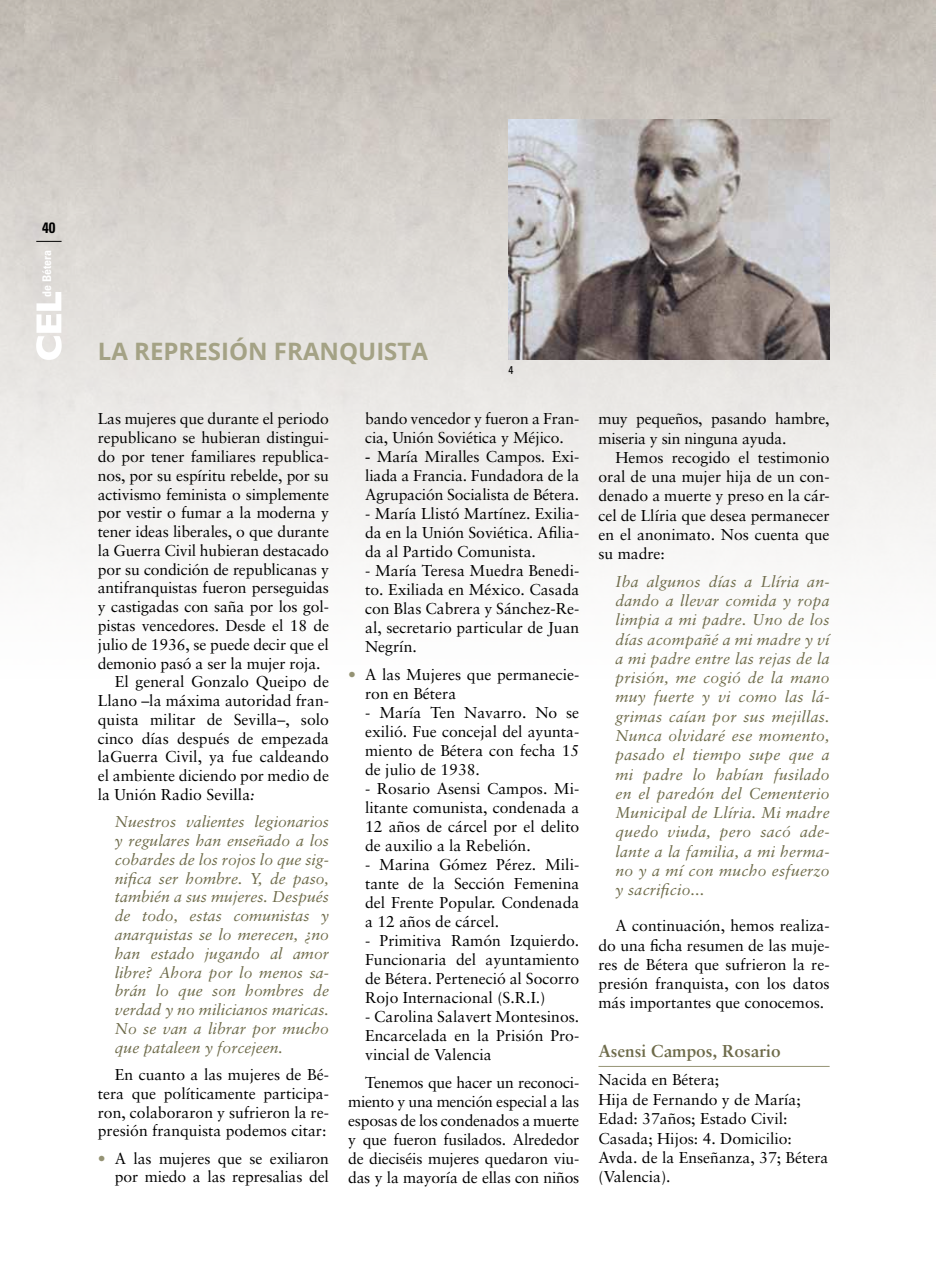
<style>
.page{position:relative;width:936px;height:1276px;background:#fff}
.page>*{position:absolute;margin:0;border:0;box-sizing:border-box;transform-origin:0 0}
.t1{font:700 24px "Open Sans";color:#a4a285}
.t2{font:700 17.25px "Sabon";color:#6e6b4a}
.t3{font:15.75px/19px "Sabon";color:#000;text-align:justify}
.t4{font:italic 15.75px/19.2px "Sabon";letter-spacing:.005em;color:#6e6b4a;text-align:justify}
.t5{font:700 condensed 15px "Univers";color:#000}
.t6{font:700 condensed 12px "Univers";color:#fff}
.t7{font:condensed 11.25px "Univers";color:#000}
.s1{font-style:italic}
.s2{color:#959374}
.s3{font-weight:700}
</style>
<div class="page">
<img style="left:0;top:0;width:935px;height:560px">
<hr style="left:598px;top:1066px;width:231px;height:1px;background:#959374">
<img style="left:508px;top:119px;width:321px;height:240px">
<svg style="left:36px;top:241px;width:26px;height:1px"></svg>
<svg style="left:36px;top:292px;width:26px;height:68px"></svg>
<p class="t5" style="left:42px;top:218px;width:15px">40</p>
<p class="t6" style="left:39px;top:297px;width:49px;rotate:-90deg">de Bétera</p>
<h1 class="t1" style="left:98px;top:334px;width:331px">LA REPRESIÓN FRANQUISTA</h1>
<p class="t7" style="left:508px;top:363px;width:6px">4</p>
<p class="t3" style="left:98px;top:409px;width:233px">Las mujeres que durante el periodo</p>
<p class="t3" style="left:98px;top:428px;width:233px">republicano se hubieran distingui-</p>
<p class="t3" style="left:98px;top:447px;width:233px">do por tener familiares republica-</p>
<p class="t3" style="left:98px;top:465px;width:233px">nos, por su espíritu rebelde, por su</p>
<p class="t3" style="left:98px;top:484px;width:233px">activismo feminista o simplemente</p>
<p class="t3" style="left:98px;top:503px;width:233px">por vestir o fumar a la moderna y</p>
<p class="t3" style="left:98px;top:522px;width:233px">tener ideas liberales, o que durante</p>
<p class="t3" style="left:98px;top:541px;width:233px">la Guerra Civil hubieran destacado</p>
<p class="t3" style="left:98px;top:559px;width:233px">por su condición de republicanas y</p>
<p class="t3" style="left:98px;top:578px;width:233px">antifranquistas fueron perseguidas</p>
<p class="t3" style="left:98px;top:597px;width:233px">y castigadas con saña por los gol-</p>
<p class="t3" style="left:98px;top:616px;width:233px">pistas vencedores. Desde el 18 de</p>
<p class="t3" style="left:98px;top:634px;width:233px">julio de 1936, se puede decir que el</p>
<p class="t3" style="left:98px;top:653px;width:224px">demonio pasó a ser la mujer roja.</p>
<p class="t3" style="left:115px;top:672px;width:215px">El general Gonzalo Queipo de</p>
<p class="t3" style="left:98px;top:691px;width:233px">Llano –la máxima autoridad fran-</p>
<p class="t3" style="left:98px;top:710px;width:233px">quista militar de Sevilla–, solo</p>
<p class="t3" style="left:98px;top:728px;width:233px">cinco días después de empezada</p>
<p class="t3" style="left:98px;top:747px;width:233px">laGuerra Civil, ya fue caldeando</p>
<p class="t3" style="left:98px;top:766px;width:233px">el ambiente diciendo por medio de</p>
<p class="t3" style="left:98px;top:785px;width:158px">la Unión Radio Sevilla<span class="s1">:</span></p>
<p class="t4" style="left:115px;top:812px;width:216px;line-height:18.8px">Nuestros valientes legionarios y regulares han enseñado a los cobardes de los rojos lo que sig&shy;nifica ser hombre. Y, de paso, también a sus mujeres. Después de todo, estas comunistas y anarquistas se lo merecen, ¿no han estado jugando al amor libre? Ahora por lo menos sa&shy;brán lo que son hombres de verdad y no milicianos maricas.<br>No se van a librar por mucho que pataleen y forcejeen.</p>
<p class="t3" style="left:98px;top:1065px;width:233px;text-indent:17px">En cuanto a las mujeres de Bé&shy;tera que políticamente participa&shy;ron, colaboraron y sufrieron la re&shy;presión franquista podemos citar:</p>
<p class="t3" style="left:98px;top:1148px;width:233px;text-align:right"><span class="s2">•</span> A las mujeres que se exiliaron por miedo a las represalias del</p>
<p class="t3" style="left:365px;top:409px;width:215px">bando vencedor y fueron a Fran&shy;cia, Unión Soviética y Méjico.</p>
<p class="t3" style="left:365px;top:447px;width:216px"><span class="s3">-</span> María Miralles Campos. Exi&shy;liada a Francia. Fundadora de la Agrupación Socialista de Bétera.</p>
<p class="t3" style="left:365px;top:504px;width:216px">- María Llistó Martínez. Exilia&shy;da en la Unión Soviética. Afilia&shy;da al Partido Comunista.</p>
<p class="t3" style="left:365px;top:561px;width:216px">- María Teresa Muedra Benedi&shy;to. Exiliada en México. Casada con Blas Cabrera y Sánchez-Re&shy;al, secretario particular de Juan Negrín.</p>
<p class="t3" style="left:365px;top:665px;width:216px;text-indent:-17px"><span class="s2">•</span> A las Mujeres que permanecie&shy;ron en Bétera</p>
<p class="t3" style="left:365px;top:703px;width:216px">- María Ten Navarro. No se exilió. Fue concejal del ayunta&shy;miento de Bétera con fecha 15 de julio de 1938.</p>
<p class="t3" style="left:365px;top:779px;width:216px">- Rosario Asensi Campos. Mi&shy;litante comunista, condenada a 12 años de cárcel por el delito de auxilio a la Rebelión.</p>
<p class="t3" style="left:365px;top:855px;width:216px">- Marina Gómez Pérez. Mili&shy;tante de la Sección Femenina del Frente Popular. Condenada a 12 años de cárcel.</p>
<p class="t3" style="left:365px;top:931px;width:216px">- Primitiva Ramón Izquierdo.<br>Funcionaria del ayuntamiento de Bétera. Perteneció al Socorro Rojo Internacional (S.R.I.)</p>
<p class="t3" style="left:365px;top:1007px;width:216px">- Carolina Salavert Montesinos.<br>Encarcelada en la Prisión Pro&shy;vincial de Valencia</p>
<p class="t3" style="left:348px;top:1072px;width:233px;text-indent:17px">Tenemos que hacer un reconoci&shy;miento y una mención especial a las esposas de los condenados a muerte y que fueron fusilados. Alrededor de dieciséis mujeres quedaron viu&shy;das y la mayoría de ellas con niños</p>
<p class="t3" style="left:598px;top:409px;width:233px">muy pequeños, pasando hambre, miseria y sin ninguna ayuda.</p>
<p class="t3" style="left:598px;top:448px;width:233px;text-indent:17px">Hemos recogido el testimonio oral de una mujer hija de un con&shy;denado a muerte y preso en la cár&shy;cel de Llíria que desea permanecer en el anonimato. Nos cuenta que su madre:</p>
<p class="t4" style="left:615px;top:572px;width:216px">Iba algunos días a Llíria an&shy;dando a llevar comida y ropa limpia a mi padre. Uno de los días acompañé a mi madre y ví a mi padre entre las rejas de la prisión, me cogió de la mano muy fuerte y vi como las lá&shy;grimas caían por sus mejillas.<br>Nunca olvidaré ese momento, pasado el tiempo supe que a mi padre lo habían fusilado en el paredón del Cementerio Municipal de Llíria. Mi madre quedo viuda, pero sacó ade&shy;lante a la familia, a mi herma&shy;no y a mí con mucho esfuerzo y sacrificio...</p>
<p class="t3" style="left:598px;top:916px;width:233px;text-indent:17px">A continuación, hemos realiza&shy;do una ficha resumen de las muje&shy;res de Bétera que sufrieron la re&shy;presión franquista, con los datos más importantes que conocemos.</p>
<p class="t2" style="left:598px;top:1040px;width:184px">Asensi Campos, Rosario</p>
<p class="t3" style="left:598px;top:1070px;width:231px;text-align:left">Nacida en Bétera;<br>Hija de Fernando y de María;<br>Edad: 37años; Estado Civil:<br>Casada; Hijos: 4. Domicilio:<br>Avda. de la Enseñanza, 37; Bétera (Valencia).</p>
</div>
